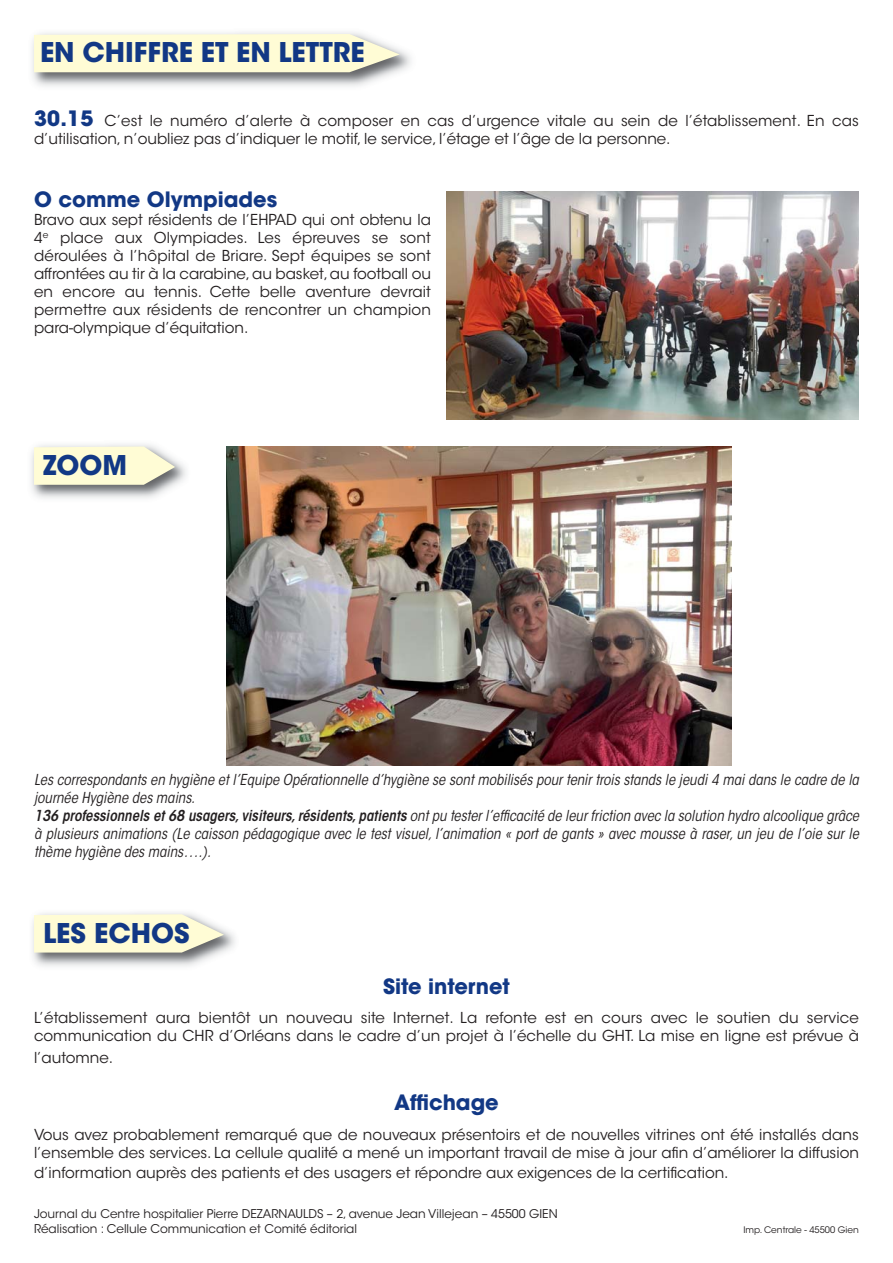
<style>
.page{position:relative;width:893px;height:1263px;background:#fff}
.page>*{position:absolute;margin:0;border:0;box-sizing:border-box;transform-origin:0 0}
.t1{font:700 27px "ITC Avant Garde Std";color:#123885}
.t2{font:700 21px "ITC Avant Garde Std";color:#123885}
.t3{font:15px/18px "ITC Avant Garde Std";letter-spacing:.005em;color:#231f20}
.t4{font:italic condensed 15px/18px "ITC Avant Garde Std";color:#231f20}
.t5{font:12px/14.4px "ITC Avant Garde Std";color:#231f20}
.t6{font:9px "ITC Avant Garde Std";color:#231f20}
.s1{font-weight:700;font-size:21px;color:#123885}
.s2{font-weight:600}
</style>
<div class="page">
<img style="left:32px;top:32px;width:379px;height:55px">
<svg style="left:34px;top:34px;width:366px;height:38px;background:#faf8d4"></svg>
<img style="left:31px;top:444px;width:155px;height:55px">
<svg style="left:34px;top:446px;width:141px;height:39px;background:#f6f4d2"></svg>
<img style="left:32px;top:912px;width:203px;height:55px">
<svg style="left:34px;top:914px;width:190px;height:38px;background:#f8f5d3"></svg>
<img style="left:447px;top:191px;width:412px;height:228px">
<img style="left:226px;top:446px;width:505px;height:319px">
<h1 class="t1" style="left:40px;top:42px;width:326px">EN CHIFFRE ET EN LETTRE</h1>
<p class="t3" style="left:34px;top:113px;width:826px"><span class="s1">30.15</span> C’est le numéro d’alerte à composer en cas d’urgence vitale au sein de l’établissement. En cas d’utilisation, n’oubliez pas d’indiquer le motif, le service, l’étage et l’âge de la personne.</p>
<h2 class="t2" style="left:34px;top:191px;width:245px">O comme Olympiades</h2>
<p class="t3" style="left:34px;top:212px;width:398px;text-align:justify">Bravo aux sept résidents de l’EHPAD qui ont obtenu la 4<sup>e</sup> place aux Olympiades. Les épreuves se sont déroulées à l’hôpital de Briare. Sept équipes se sont affrontées au tir à la carabine, au basket, au football ou en encore au tennis. Cette belle aventure devrait permettre aux résidents de rencontrer un champion para-olympique d’équitation.</p>
<h1 class="t1" style="left:43px;top:455px;width:86px">ZOOM</h1>
<p class="t4" style="left:34px;top:772px;width:826px">Les correspondants en hygiène et l’Equipe Opérationnelle d’hygiène se sont mobilisés pour tenir trois stands le jeudi 4 mai dans le cadre de la journée Hygiène des mains.<br><span class="s2">136 professionnels et 68 usagers, visiteurs, résidents, patients</span> ont pu tester l’efficacité de leur friction avec la solution hydro alcoolique grâce à plusieurs animations (Le caisson pédagogique avec le test visuel, l’animation « port de gants » avec mousse à raser, un jeu de l’oie sur le thème hygiène des mains….).</p>
<h1 class="t1" style="left:43px;top:922px;width:148px">LES ECHOS</h1>
<h2 class="t2" style="left:383px;top:978px;width:128px">Site internet</h2>
<p class="t3" style="left:34px;top:1010px;width:826px">L’établissement aura bientôt un nouveau site Internet. La refonte est en cours avec le soutien du service communication du CHR d’Orléans dans le cadre d’un projet à l’échelle du GHT. La mise en ligne est prévue à</p>
<p class="t3" style="left:34px;top:1050px;width:80px">l’automne.</p>
<h2 class="t2" style="left:394px;top:1095px;width:106px">Affichage</h2>
<p class="t3" style="left:34px;top:1127px;width:826px">Vous avez probablement remarqué que de nouveaux présentoirs et de nouvelles vitrines ont été installés dans l’ensemble des services. La cellule qualité a mené un important travail de mise à jour afin d’améliorer la diffusion</p>
<p class="t3" style="left:34px;top:1165px;width:696px">d’information auprès des patients et des usagers et répondre aux exigences de la certification.</p>
<p class="t5" style="left:34px;top:1208px;width:525px">Journal du Centre hospitalier Pierre DEZARNAULDS – 2, avenue Jean Villejean – 45500 GIEN<br>Réalisation : Cellule Communication et Comité éditorial</p>
<p class="t6" style="left:743px;top:1226px;width:117px">Imp. Centrale - 45500 Gien</p>
</div>
